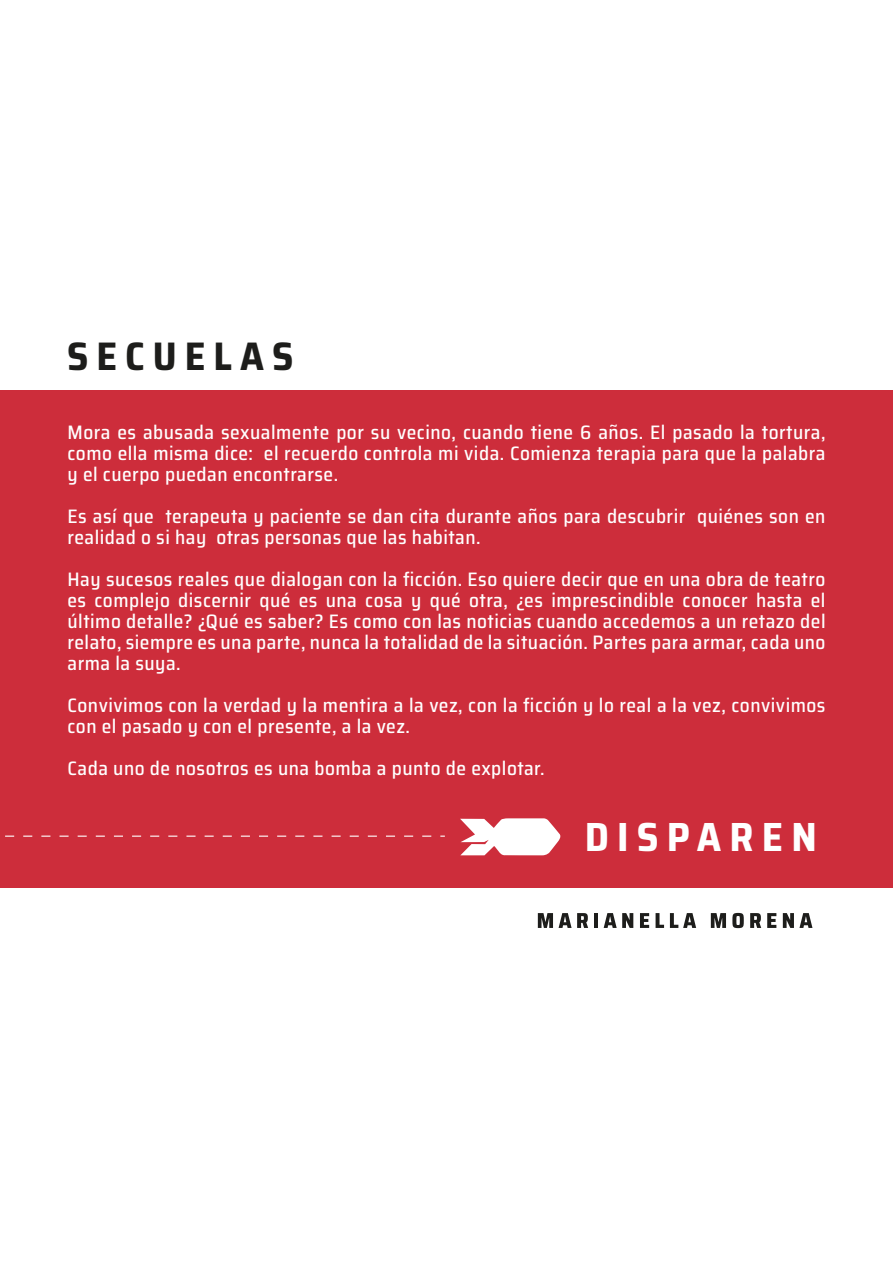
<style>
.page{position:relative;width:893px;height:1263px;background:#fff}
.page>*{position:absolute;margin:0;border:0;box-sizing:border-box;transform-origin:0 0}
.t1{font:700 semi-condensed 40.8px "Saira";letter-spacing:.2em;color:#fff}
.t2{font:700 semi-condensed 39.9px "Saira";letter-spacing:.2em;color:#1d1d1b}
.t3{font:500 semi-condensed 19.5px/21px "Saira";letter-spacing:.025em;color:#fff;text-align:justify}
</style>
<div class="page">
<div style="left:0;top:390px;width:893px;height:498px;background:#cd2d3b"></div>
<svg style="left:538px;top:913px;width:15px;height:15px"></svg>
<svg style="left:559px;top:913px;width:29px;height:15px"></svg>
<hr style="left:594px;top:913px;width:4px;height:15px;background:#1d1d1b">
<svg style="left:604px;top:913px;width:29px;height:15px"></svg>
<svg style="left:640px;top:913px;width:9px;height:15px"></svg>
<svg style="left:656px;top:913px;width:8px;height:15px"></svg>
<svg style="left:670px;top:913px;width:26px;height:15px"></svg>
<svg style="left:711px;top:913px;width:15px;height:15px"></svg>
<svg style="left:732px;top:913px;width:12px;height:15px"></svg>
<svg style="left:750px;top:913px;width:11px;height:15px"></svg>
<svg style="left:767px;top:913px;width:9px;height:15px"></svg>
<svg style="left:783px;top:913px;width:29px;height:15px"></svg>
<svg style="left:460px;top:818px;width:101px;height:38px"></svg>
<svg style="left:5px;top:835px;width:440px;height:2px"></svg>
<h2 class="t2" style="left:67px;top:326px;width:228px">SECUELAS</h2>
<p class="t3" style="left:68px;top:421px;width:759px">Mora es abusada sexualmente por su vecino, cuando tiene 6 años. El pasado la tortura, como ella misma dice: el recuerdo controla mi vida. Comienza terapia para que la palabra y el cuerpo puedan encontrarse.</p>
<p class="t3" style="left:68px;top:505px;width:759px">Es así que terapeuta y paciente se dan cita durante años para descubrir quiénes son en realidad o si hay otras personas que las habitan.</p>
<p class="t3" style="left:68px;top:568px;width:760px">Hay sucesos reales que dialogan con la ficción. Eso quiere decir que en una obra de teatro es complejo discernir qué es una cosa y qué otra, ¿es imprescindible conocer hasta el último detalle? ¿Qué es saber? Es como con las noticias cuando accedemos a un retazo del relato, siempre es una parte, nunca la totalidad de la situación. Partes para armar, cada uno arma la suya.</p>
<p class="t3" style="left:68px;top:694px;width:759px">Convivimos con la verdad y la mentira a la vez, con la ficción y lo real a la vez, convivimos con el pasado y con el presente, a la vez.</p>
<p class="t3" style="left:68px;top:757px;width:479px">Cada uno de nosotros es una bomba a punto de explotar.</p>
<h1 class="t1" style="left:585px;top:806px;width:233px">DISPAREN</h1>
</div>
